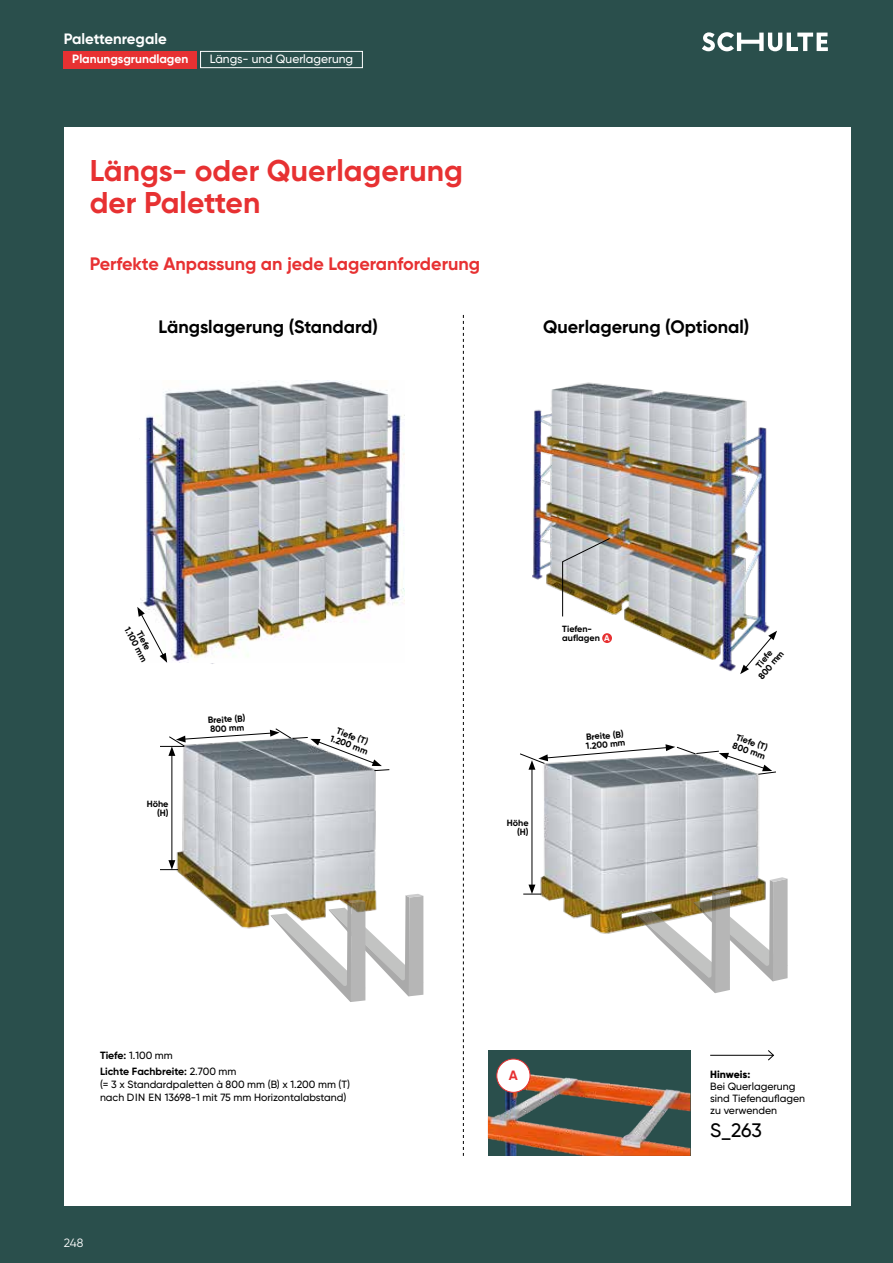
<style>
.page{position:relative;width:893px;height:1263px;background:#2a4f4c}
.page>*{position:absolute;margin:0;border:0;box-sizing:border-box;transform-origin:0 0}
.t1{font:700 30px/31.5px "Gilroy";color:#e73132}
.t2{font:500 19.5px "Gilroy";color:#000}
.t3{font:700 18px "Gilroy";color:#000}
.t4{font:700 18px "Gilroy";color:#e73132}
.t5{font:700 15px "Gilroy";color:#fff}
.t6{font:700 13.5px "Gilroy";color:#e73132}
.t7{font:500 12px "Gilroy";color:#fff}
.t8{font:700 12px "Gilroy";color:#fff}
.t9{font:12px "Gilroy";color:#fff}
.t10{font:500 10.5px/12px "Gilroy";color:#000}
.t11{font:700 10.5px/16.8px "Gilroy";color:#000}
.t12{font:800 10.5px "Gilroy";letter-spacing:-.005em;color:#000}
.t13{font:700 9px/9px "Gilroy";color:#000}
.s1{font-size:8.4px;color:#fff}
.s2{font-weight:500}
</style>
<div class="page">
<div style="left:64px;top:128px;width:786px;height:1077px;background:#fff"></div>
<img style="left:165px;top:771px;width:212px;height:158px">
<img style="left:540px;top:775px;width:219px;height:159px">
<svg style="left:271px;top:894px;width:152px;height:108px"></svg>
<svg style="left:636px;top:877px;width:152px;height:116px"></svg>
<hr style="left:171px;top:753px;width:1px;height:109px;background:#000">
<hr style="left:532px;top:767px;width:1px;height:120px;background:#000">
<svg style="left:520px;top:744px;width:256px;height:31px"></svg>
<svg style="left:160px;top:860px;width:18px;height:10px"></svg>
<svg style="left:523px;top:884px;width:18px;height:11px"></svg>
<svg style="left:160px;top:728px;width:230px;height:43px"></svg>
<hr style="left:710px;top:1055px;width:63px;height:1px;background:#000">
<svg style="left:767px;top:1050px;width:7px;height:11px"></svg>
<div style="left:488px;top:1050px;width:202px;height:106px;background:#2a4f4c"></div>
<img style="left:488px;top:1067px;width:202px;height:89px">
<div style="left:497px;top:1059px;width:33px;height:33px;background:#fff;border-radius:50%"></div>
<div style="left:496px;top:1059px;width:34px;height:34px;border:1px solid #e73132;border-radius:50%"></div>
<svg style="left:463px;top:315px;width:1px;height:841px"></svg>
<img style="left:532px;top:382px;width:238px;height:289px">
<img style="left:141px;top:380px;width:263px;height:282px">
<svg style="left:740px;top:631px;width:37px;height:43px"></svg>
<svg style="left:137px;top:607px;width:30px;height:56px"></svg>
<div style="left:602px;top:633px;width:10px;height:10px;background:#e73132;border-radius:50%"></div>
<svg style="left:562px;top:537px;width:49px;height:80px"></svg>
<svg style="left:702px;top:32px;width:126px;height:19px"></svg>
<div style="left:64px;top:51px;width:133px;height:17px;background:#e73132"></div>
<div style="left:200px;top:51px;width:163px;height:17px;border:1px solid #fff"></div>
<h3 class="t5" style="left:64px;top:30px;width:105px">Palettenregale</h3>
<p class="t8" style="left:72px;top:52px;width:118px">Planungsgrundlagen</p>
<p class="t7" style="left:210px;top:52px;width:145px">Längs- und Querlagerung</p>
<h1 class="t1" style="left:90px;top:155px;width:375px">Längs- oder Querlagerung der Paletten</h1>
<h3 class="t4" style="left:90px;top:252px;width:392px">Perfekte Anpassung an jede Lageranforderung</h3>
<h3 class="t3" style="left:159px;top:315px;width:221px">Längslagerung (Standard)</h3>
<h3 class="t3" style="left:543px;top:315px;width:208px">Querlagerung (Optional)</h3>
<p class="t13" style="left:139px;top:621px;width:40px;text-align:center;rotate:62deg">Tiefe<br>1.100 mm</p>
<p class="t13" style="left:208px;top:716px;width:39px;rotate:-4deg">Breite (B)<br>800 mm</p>
<p class="t13" style="left:562px;top:624px;width:49px">Tiefen&shy;auflagen <span class="s1">A</span></p>
<p class="t13" style="left:750px;top:669px;width:36px;text-align:center;rotate:-50deg">Tiefe<br>800 mm</p>
<p class="t13" style="left:336px;top:725px;width:41px;text-align:center;rotate:21deg">Tiefe (T)<br>1.200 mm</p>
<p class="t13" style="left:737px;top:732px;width:36px;rotate:19deg">Tiefe (T)<br>800 mm</p>
<p class="t13" style="left:585px;top:733px;width:41px;rotate:-5deg">Breite (B)<br>1.200 mm</p>
<p class="t13" style="left:147px;top:799px;width:23px;text-align:right">Höhe (H)</p>
<p class="t11" style="left:100px;top:1046px;width:138px">Tiefe: <span class="s2">1.100 mm<br></span>Lichte Fachbreite: <span class="s2">2.700 mm</span></p>
<p class="t10" style="left:100px;top:1078px;width:252px;line-height:12.6px">(= 3 x Standardpaletten à 800 mm (B) x 1.200 mm (T) nach DIN EN 13698-1 mit 75 mm Horizontalabstand)</p>
<p class="t9" style="left:64px;top:1235px;width:21px">248</p>
<p class="t13" style="left:507px;top:818px;width:23px;text-align:right">Höhe (H)</p>
<p class="t6" style="left:509px;top:1067px;width:11px">A</p>
<p class="t12" style="left:710px;top:1068px;width:42px">Hinweis:</p>
<p class="t10" style="left:710px;top:1080px;width:96px">Bei Querlagerung sind Tiefenauflagen zu verwenden</p>
<h2 class="t2" style="left:710px;top:1118px;width:53px">S_263</h2>
</div>
